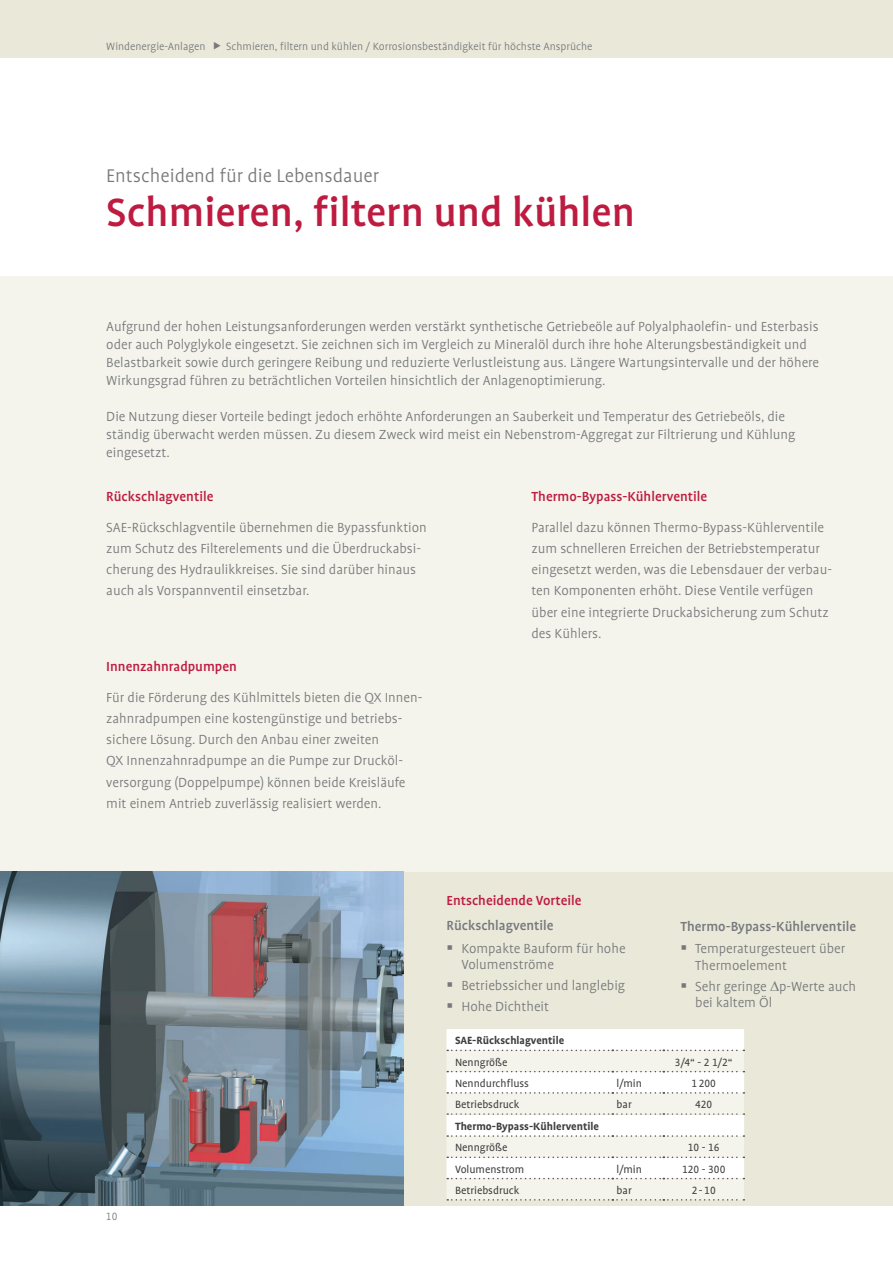
<style>
.page{position:relative;width:893px;height:1263px;background:#fff}
.page>*{position:absolute;margin:0;border:0;box-sizing:border-box;transform-origin:0 0}
.t1{font:500 45px "Bucher Profile";color:#be1b40}
.t2{font:300 21px "Bucher Profile";color:#76787b}
.t3{font:300 15px/21.3px "Bucher Profile";color:#76787b}
.t4{font:500 15px "Bucher Profile";color:#be1b40}
.t5{font:500 15px "Bucher Profile";color:#76787b}
.t6{font:12px "Bucher Profile";color:#3e3e3f}
.t7{font:300 12px "Bucher Profile";color:#76787b}
.t8{font:700 12px "Bucher Profile";color:#3e3e3f}
</style>
<div class="page">
<div style="left:0;top:0;width:893px;height:57px;background:#e9e8d9"></div>
<div style="left:0;top:276px;width:893px;height:596px;background:#f4f4ec"></div>
<div style="left:0;top:872px;width:893px;height:333px;background:#e9e8d9"></div>
<img style="left:0;top:872px;width:404px;height:333px">
<svg style="left:446px;top:1029px;width:298px;height:171px;background:#f6f6f2"></svg>
<p class="t7" style="left:106px;top:40px;width:101px">Windenergie-Anlagen</p>
<p class="t7" style="left:226px;top:40px;width:368px">Schmieren, filtern und kühlen / Korrosionsbeständigkeit für höchste Ansprüche</p>
<h2 class="t2" style="left:106px;top:165px;width:274px">Entscheidend für die Lebensdauer</h2>
<h1 class="t1" style="left:106px;top:190px;width:530px">Schmieren, filtern und kühlen</h1>
<p class="t3" style="left:106px;top:317px;width:714px;line-height:18px">Aufgrund der hohen Leistungsanforderungen werden verstärkt synthetische Getriebeöle auf Polyalphaolefin- und Esterbasis oder auch Polyglykole eingesetzt. Sie zeichnen sich im Vergleich zu Mineralöl durch ihre hohe Alterungsbeständigkeit und Belastbarkeit sowie durch geringere Reibung und reduzierte Verlustleistung aus. Längere Wartungsintervalle und der höhere Wirkungsgrad führen zu beträchtlichen Vorteilen hinsichtlich der Anlagenoptimierung.</p>
<p class="t3" style="left:106px;top:407px;width:691px;line-height:18px">Die Nutzung dieser Vorteile bedingt jedoch erhöhte Anforderungen an Sauberkeit und Temperatur des Getriebeöls, die ständig überwacht werden müssen. Zu diesem Zweck wird meist ein Nebenstrom-Aggregat zur Filtrierung und Kühlung eingesetzt.</p>
<p class="t4" style="left:106px;top:488px;width:109px">Rückschlagventile</p>
<p class="t3" style="left:106px;top:516px;width:322px">SAE-Rückschlagventile übernehmen die Bypassfunktion zum Schutz des Filterelements und die Überdruckabsi&shy;cherung des Hydraulikkreises. Sie sind darüber hinaus auch als Vorspannventil einsetzbar.</p>
<p class="t4" style="left:106px;top:658px;width:132px">Innenzahnradpumpen</p>
<p class="t3" style="left:106px;top:686px;width:318px">Für die Förderung des Kühlmittels bieten die QX Innen&shy;zahnradpumpen eine kostengünstige und betriebs&shy;sichere Lösung. Durch den Anbau einer zweiten<br>QX Innenzahnradpumpe an die Pumpe zur Drucköl&shy;versorgung (Doppelpumpe) können beide Kreisläufe mit einem Antrieb zuverlässig realisiert werden.</p>
<p class="t4" style="left:531px;top:488px;width:177px">Thermo-Bypass-Kühlerventile</p>
<p class="t3" style="left:531px;top:516px;width:302px">Parallel dazu können Thermo-Bypass-Kühlerventile zum schnelleren Erreichen der Betriebstemperatur eingesetzt werden, was die Lebensdauer der verbau&shy;ten Komponenten erhöht. Diese Ventile verfügen über eine integrierte Druckabsicherung zum Schutz des Kühlers.</p>
<p class="t7" style="left:106px;top:1210px;width:13px">10</p>
<p class="t4" style="left:446px;top:892px;width:137px">Entscheidende Vorteile</p>
<p class="t5" style="left:446px;top:918px;width:109px">Rückschlagventile</p>
<p class="t3" style="left:461px;top:940px;width:166px;line-height:16.5px">Kompakte Bauform für hohe<br>Volumenströme</p>
<p class="t3" style="left:461px;top:975px;width:165px;line-height:20.7px">Betriebssicher und langlebig<br>Hohe Dichtheit</p>
<p class="t5" style="left:680px;top:918px;width:177px">Thermo-Bypass-Kühlerventile</p>
<p class="t3" style="left:695px;top:940px;width:152px;line-height:16.5px">Temperaturgesteuert über<br>Thermoelement</p>
<p class="t3" style="left:695px;top:978px;width:162px;line-height:16.5px">Sehr geringe ∆p-Werte auch bei kaltem Öl</p>
<p class="t8" style="left:455px;top:1034px;width:111px">SAE-Rückschlagventile</p>
<p class="t6" style="left:455px;top:1056px;width:54px">Nenngröße</p>
<p class="t6" style="left:675px;top:1056px;width:59px">3/4“ - 2 1/2“</p>
<p class="t6" style="left:455px;top:1077px;width:76px">Nenndurchfluss</p>
<p class="t6" style="left:617px;top:1077px;width:27px">l/min</p>
<p class="t6" style="left:691px;top:1077px;width:26px">1 200</p>
<p class="t6" style="left:455px;top:1098px;width:66px">Betriebsdruck</p>
<p class="t6" style="left:617px;top:1098px;width:17px">bar</p>
<p class="t6" style="left:695px;top:1098px;width:19px">420</p>
<p class="t8" style="left:455px;top:1120px;width:146px">Thermo-Bypass-Kühlerventile</p>
<p class="t6" style="left:455px;top:1141px;width:54px">Nenngröße</p>
<p class="t6" style="left:688px;top:1141px;width:33px">10 - 16</p>
<p class="t6" style="left:455px;top:1163px;width:71px">Volumenstrom</p>
<p class="t6" style="left:617px;top:1163px;width:27px">l/min</p>
<p class="t6" style="left:682px;top:1163px;width:45px">120 - 300</p>
<p class="t6" style="left:455px;top:1184px;width:66px">Betriebsdruck</p>
<p class="t6" style="left:617px;top:1184px;width:17px">bar</p>
<p class="t6" style="left:692px;top:1184px;width:26px">2-10</p>
</div>
